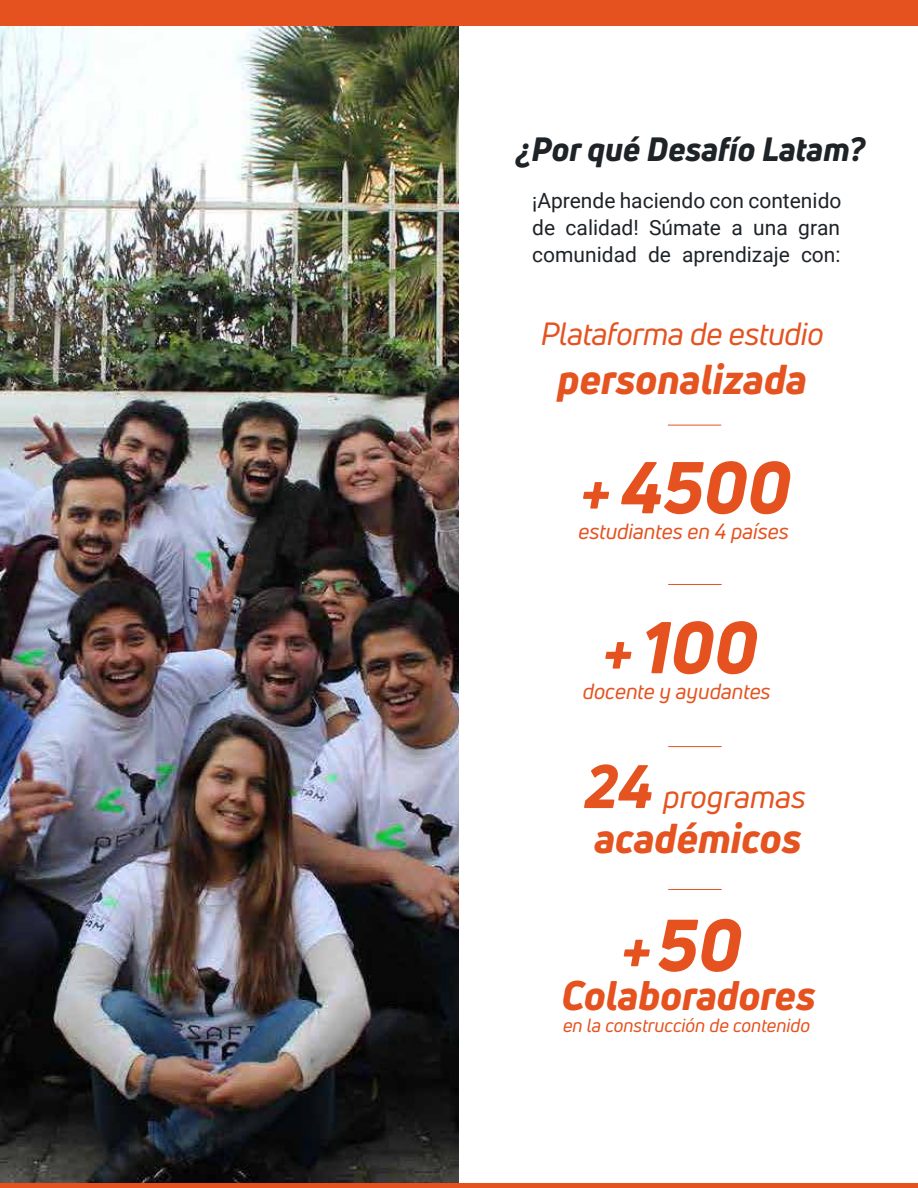
<style>
.page{position:relative;width:918px;height:1188px;background:#fff}
.page>*{position:absolute;margin:0;border:0;box-sizing:border-box;transform-origin:0 0}
.t1{font:italic 800 71.7px "Uni Neue";color:#e5521f}
.t2{font:italic 800 40.95px "Uni Neue";color:#e45320}
.t3{font:italic 800 40.5px "Uni Neue";color:#e5521f}
.t4{font:italic 800 33px "Uni Neue";color:#1e2328}
.t5{font:italic 31.5px "Uni Neue";letter-spacing:-.01em;color:#e45320}
.t6{font:italic 21.45px "Uni Neue";color:#e5521f}
.t7{font:21px/27px "Roboto";color:#1e2328;text-align:justify}
.t8{font:italic 18.75px "Uni Neue";color:#e5521f}
.s1{font-size:53.85px}
.s2{font-weight:800;font-size:60px}
</style>
<div class="page">
<img style="left:0;top:25px;width:459px;height:1159px">
<div style="left:0;top:0;width:918px;height:25px;background:#e5521f"></div>
<hr style="left:0;top:1184px;width:918px;height:4px;background:#e5521f">
<hr style="left:668px;top:746px;width:54px;height:1px;background:#e45320">
<hr style="left:668px;top:889px;width:54px;height:1px;background:#e45320">
<hr style="left:668px;top:584px;width:54px;height:1px;background:#e45320">
<hr style="left:668px;top:425px;width:53px;height:1px;background:#e45320">
<h3 class="t4" style="left:516px;top:126px;width:351px">¿Por qué Desafío Latam?</h3>
<p class="t7" style="left:532px;top:186px;width:311px">¡Aprende haciendo con contenido de calidad! Súmate a una gran comunidad de aprendizaje con:</p>
<h3 class="t5" style="left:541px;top:314px;width:284px">Plataforma de estudio</h3>
<h2 class="t2" style="left:558px;top:351px;width:251px">personalizada</h2>
<h1 class="t1" style="left:578px;top:439px;width:214px"><span class="s1">+</span> 4500</h1>
<p class="t6" style="left:578px;top:518px;width:212px">estudiantes en 4 países</p>
<h1 class="t1" style="left:601px;top:599px;width:158px"><span class="s1">+</span>100</h1>
<p class="t6" style="left:583px;top:678px;width:189px">docente y ayudantes</p>
<h3 class="t5" style="left:585px;top:777px;width:223px"><span class="s2">24</span> programas</h3>
<h2 class="t2" style="left:595px;top:811px;width:208px">académicos</h2>
<h1 class="t1" style="left:619px;top:897px;width:124px"><span class="s1">+</span>50</h1>
<h3 class="t3" style="left:561px;top:968px;width:256px">Colaboradores</h3>
<p class="t8" style="left:563px;top:1014px;width:249px">en la construcción de contenido</p>
</div>
